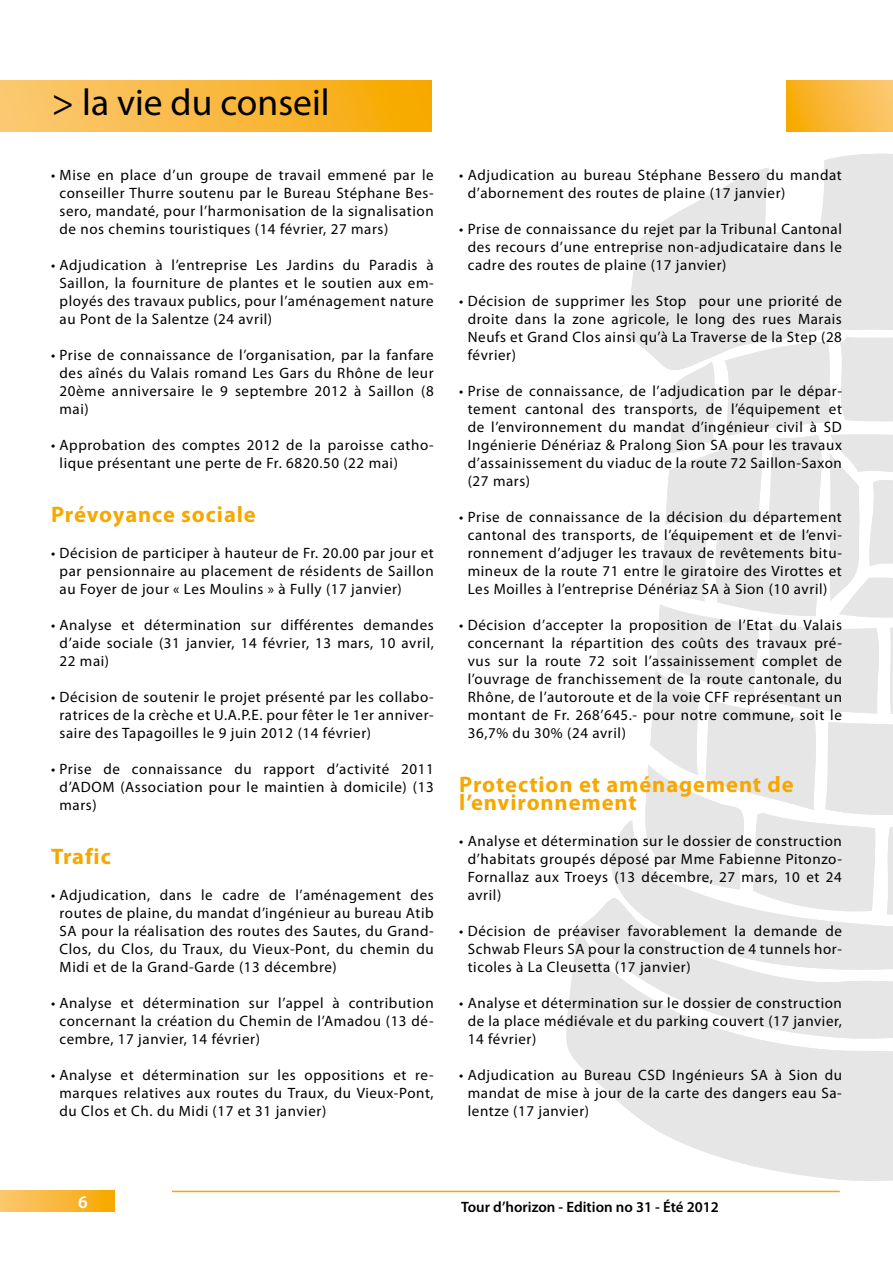
<style>
.page{position:relative;width:893px;height:1263px;background:#fff}
.page>*{position:absolute;margin:0;border:0;box-sizing:border-box;transform-origin:0 0}
.t1{font:37.5px "Myriad Pro";color:#000}
.t2{font:700 22.5px/18px "Myriad Pro";letter-spacing:.04em;color:#f7a800}
.t3{font:600 18px "Myriad Pro";color:#fff}
.t4{font:15px/18px "Myriad Pro";letter-spacing:.04em;color:#000;text-align:justify}
.t5{font:600 15px "Myriad Pro";color:#000}
</style>
<div class="page">
<div style="left:0;top:1191px;width:115px;height:21px;background:linear-gradient(to right,#fbc773,#f7a900)"></div>
<svg style="left:628px;top:153px;width:265px;height:183px;fill:#e6e6e6"></svg>
<svg style="left:566px;top:903px;width:327px;height:278px;fill:#e6e6e6"></svg>
<svg style="left:607px;top:336px;width:286px;height:641px"></svg>
<hr style="left:172px;top:1191px;width:668px;height:1px;background:#f7a800">
<div style="left:0;top:81px;width:432px;height:51px;background:linear-gradient(to right,#fcc978,#f7a901)"></div>
<svg style="left:787px;top:81px;width:106px;height:51px;background:#f9b93e"></svg>
<h1 class="t1" style="left:52px;top:80px;width:279px">&gt; la vie du conseil</h1>
<p class="t4" style="left:60px;top:166px;width:376px;text-indent:-9px">• Mise en place d’un groupe de travail emmené par le conseiller Thurre soutenu par le Bureau Stéphane Bes&shy;sero, mandaté, pour l’harmonisation de la signalisation de nos chemins touristiques (14 février, 27 mars)</p>
<p class="t4" style="left:60px;top:256px;width:376px;text-indent:-9px">• Adjudication à l’entreprise Les Jardins du Paradis à Saillon, la fourniture de plantes et le soutien aux em&shy;ployés des travaux publics, pour l’aménagement nature au Pont de la Salentze (24 avril)</p>
<p class="t4" style="left:60px;top:346px;width:376px;text-indent:-9px">• Prise de connaissance de l’organisation, par la fanfare des aînés du Valais romand Les Gars du Rhône de leur 20ème anniversaire le 9 septembre 2012 à Saillon (8 mai)</p>
<p class="t4" style="left:60px;top:436px;width:376px;text-indent:-9px">• Approbation des comptes 2012 de la paroisse catho&shy;lique présentant une perte de Fr. 6820.50 (22 mai)</p>
<h2 class="t2" style="left:51px;top:505px;width:206px">Prévoyance sociale</h2>
<p class="t4" style="left:60px;top:544px;width:376px;text-indent:-9px">• Décision de participer à hauteur de Fr. 20.00 par jour et par pensionnaire au placement de résidents de Saillon au Foyer de jour « Les Moulins » à Fully (17 janvier)</p>
<p class="t4" style="left:60px;top:616px;width:376px;text-indent:-9px">• Analyse et détermination sur différentes demandes d’aide sociale (31 janvier, 14 février, 13 mars, 10 avril, 22 mai)</p>
<p class="t4" style="left:60px;top:688px;width:376px;text-indent:-8px">• Décision de soutenir le projet présenté par les collabo&shy;ratrices de la crèche et U.A.P.E. pour fêter le 1er anniver&shy;saire des Tapagoilles le 9 juin 2012 (14 février)</p>
<p class="t4" style="left:60px;top:760px;width:376px;text-indent:-9px">• Prise de connaissance du rapport d’activité 2011 d’ADOM (Association pour le maintien à domicile) (13 mars)</p>
<h2 class="t2" style="left:51px;top:847px;width:61px">Trafic</h2>
<p class="t4" style="left:60px;top:886px;width:376px;text-indent:-9px">• Adjudication, dans le cadre de l’aménagement des routes de plaine, du mandat d’ingénieur au bureau Atib SA pour la réalisation des routes des Sautes, du Grand-Clos, du Clos, du Traux, du Vieux-Pont, du chemin du Midi et de la Grand-Garde (13 décembre)</p>
<p class="t4" style="left:60px;top:994px;width:376px;text-indent:-9px">• Analyse et détermination sur l’appel à contribution concernant la création du Chemin de l’Amadou (13 dé&shy;cembre, 17 janvier, 14 février)</p>
<p class="t4" style="left:60px;top:1066px;width:376px;text-indent:-9px">• Analyse et détermination sur les oppositions et re&shy;marques relatives aux routes du Traux, du Vieux-Pont, du Clos et Ch. du Midi (17 et 31 janvier)</p>
<p class="t4" style="left:468px;top:166px;width:376px;text-indent:-9px">• Adjudication au bureau Stéphane Bessero du mandat d’abornement des routes de plaine (17 janvier)</p>
<p class="t4" style="left:468px;top:220px;width:376px;text-indent:-9px">• Prise de connaissance du rejet par la Tribunal Cantonal des recours d’une entreprise non-adjudicataire dans le cadre des routes de plaine (17 janvier)</p>
<p class="t4" style="left:468px;top:292px;width:376px;text-indent:-9px">• Décision de supprimer les Stop pour une priorité de droite dans la zone agricole, le long des rues Marais Neufs et Grand Clos ainsi qu’à La Traverse de la Step (28 février)</p>
<p class="t4" style="left:468px;top:382px;width:376px;text-indent:-9px">• Prise de connaissance, de l’adjudication par le dépar&shy;tement cantonal des transports, de l’équipement et de l’environnement du mandat d’ingénieur civil à SD Ingénierie Dénériaz &amp; Pralong Sion SA pour les travaux d’assainissement du viaduc de la route 72 Saillon-Saxon (27 mars)</p>
<p class="t4" style="left:459px;top:508px;width:384px;text-align:center">• Prise de connaissance de la décision du département cantonal des transports, de l’équipement et de l’envi&shy;ronnement d’adjuger les travaux de revêtements bitu&shy;mineux de la route 71 entre le giratoire des Virottes et Les Moilles à l’entreprise Dénériaz SA à Sion (10 avril)</p>
<p class="t4" style="left:468px;top:616px;width:376px;text-indent:-9px">• Décision d’accepter la proposition de l’Etat du Valais concernant la répartition des coûts des travaux pré&shy;vus sur la route 72 soit l’assainissement complet de l’ouvrage de franchissement de la route cantonale, du Rhône, de l’autoroute et de la voie CFF représentant un montant de Fr. 268’645.- pour notre commune, soit le 36,7% du 30% (24 avril)</p>
<h2 class="t2" style="left:459px;top:775px;width:336px">Protection et aménagement de l’environnement</h2>
<p class="t4" style="left:468px;top:832px;width:376px;text-indent:-9px">• Analyse et détermination sur le dossier de construction d’habitats groupés déposé par Mme Fabienne Pitonzo-Fornallaz aux Troeys (13 décembre, 27 mars, 10 et 24 avril)</p>
<p class="t4" style="left:468px;top:922px;width:376px;text-indent:-9px">• Décision de préaviser favorablement la demande de Schwab Fleurs SA pour la construction de 4 tunnels hor&shy;ticoles à La Cleusetta (17 janvier)</p>
<p class="t4" style="left:468px;top:994px;width:376px;text-indent:-9px">• Analyse et détermination sur le dossier de construction de la place médiévale et du parking couvert (17 janvier, 14 février)</p>
<p class="t4" style="left:468px;top:1066px;width:376px;text-indent:-9px">• Adjudication au Bureau CSD Ingénieurs SA à Sion du mandat de mise à jour de la carte des dangers eau Sa&shy;lentze (17 janvier)</p>
<p class="t3" style="left:78px;top:1190px;width:11px">6</p>
<p class="t5" style="left:461px;top:1197px;width:259px">Tour d’horizon - Edition no 31 - Été 2012</p>
</div>
